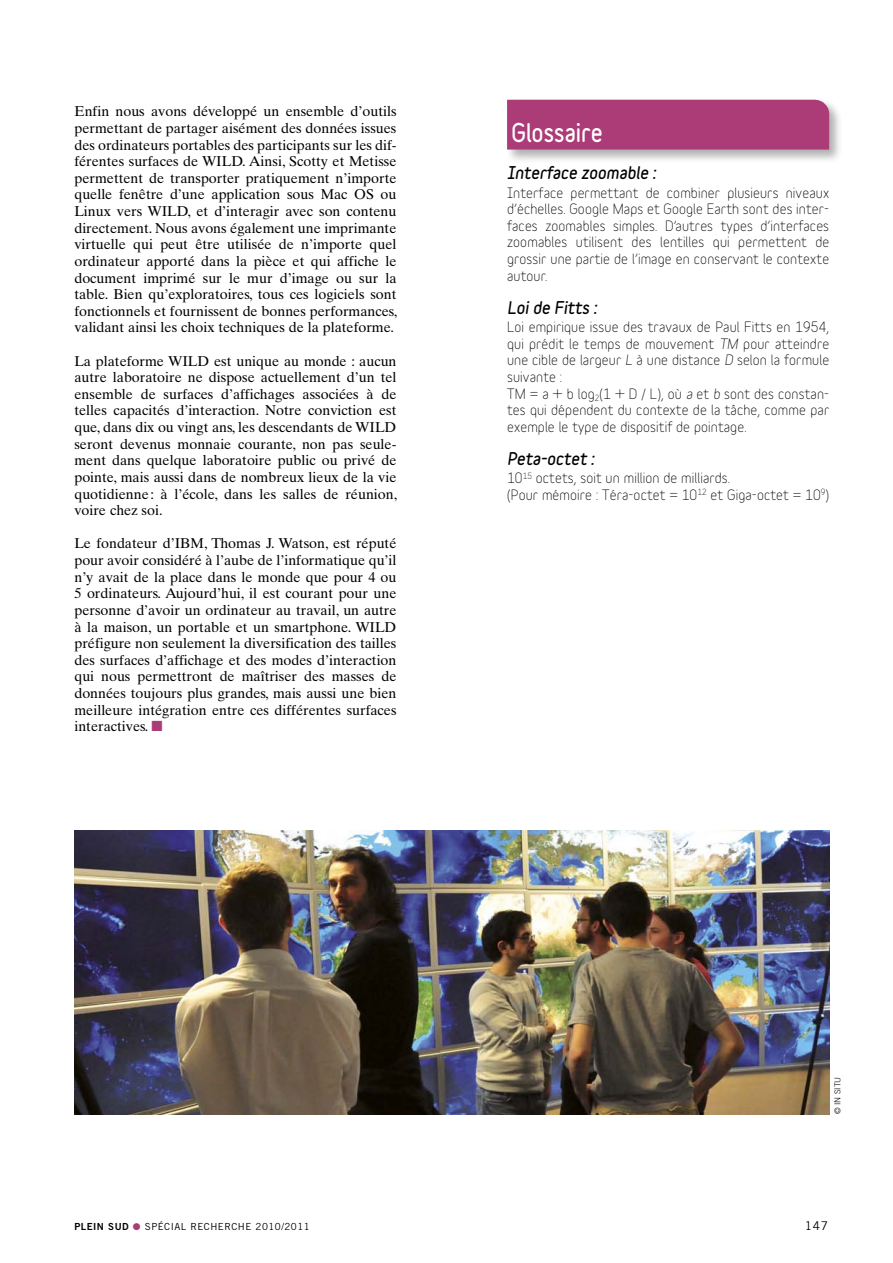
<style>
.page{position:relative;width:893px;height:1263px;background:#fff}
.page>*{position:absolute;margin:0;border:0;box-sizing:border-box;transform-origin:0 0}
.Normal_e{font:900 23.25px "Variable";color:#fff;scale:.95 1}
.titre_glossaire{font:italic 900 15.75px "Variable";color:#000}
._03_Txt_Courant{font:14.25px/16.6px "Times Ten";color:#000;text-align:justify}
.text_glossaire{font:13.8px/16.5px "Variable";letter-spacing:.01em;color:#000;text-align:justify}
.t1{font:12px "Trade Gothic";color:#000}
.t2{font:9.75px "Trade Gothic";letter-spacing:.05em;color:#000}
._08_CréditPhoto02{font:300 8.25px "Trade Gothic";color:#000}
.s1{color:#ab3c78}
.s2{font-style:italic}
.s3{font-family:"Trade Gothic Bold Two"}
</style>
<div class="page">
<div style="left:505px;top:97px;width:338px;height:67px;background:#000;opacity:.31"></div>
<div style="left:507px;top:100px;width:322px;height:50px;background:#ab3c78"></div>
<img style="left:74px;top:830px;width:755px;height:284px">
<p class="_03_Txt_Courant" style="left:74px;top:103px;width:324px">Enfin nous avons développé un ensemble d’outils permettant de partager aisément des données issues des ordinateurs portables des participants sur les dif&shy;férentes surfaces de WILD. Ainsi, Scotty et Metisse permettent de transporter pratiquement n’importe quelle fenêtre d’une application sous Mac OS ou Linux vers WILD, et d’interagir avec son contenu directement. Nous avons également une imprimante virtuelle qui peut être utilisée de n’importe quel ordinateur apporté dans la pièce et qui affiche le document imprimé sur le mur d’image ou sur la table. Bien qu’exploratoires, tous ces logiciels sont fonctionnels et fournissent de bonnes performances, validant ainsi les choix techniques de la plateforme.</p>
<p class="_03_Txt_Courant" style="left:74px;top:352px;width:324px">La plateforme WILD est unique au monde : aucun autre laboratoire ne dispose actuellement d’un tel ensemble de surfaces d’affichages associées à de telles capacités d’interaction. Notre conviction est que, dans dix ou vingt ans, les descendants de WILD seront devenus monnaie courante, non pas seule&shy;ment dans quelque laboratoire public ou privé de pointe, mais aussi dans de nombreux lieux de la vie quotidienne: à l’école, dans les salles de réunion, voire chez soi.</p>
<p class="_03_Txt_Courant" style="left:74px;top:535px;width:324px">Le fondateur d’IBM, Thomas J. Watson, est réputé pour avoir considéré à l’aube de l’informatique qu’il n’y avait de la place dans le monde que pour 4 ou 5 ordinateurs. Aujourd’hui, il est courant pour une personne d’avoir un ordinateur au travail, un autre à la maison, un portable et un smartphone. WILD préfigure non seulement la diversification des tailles des surfaces d’affichage et des modes d’interaction qui nous permettront de maîtriser des masses de données toujours plus grandes, mais aussi une bien meilleure intégration entre ces différentes surfaces interactives. <span class="s1">■</span></p>
<p class="Normal_e" style="left:511px;top:123px;width:98px">Glossaire</p>
<p class="titre_glossaire" style="left:507px;top:166px;width:150px">Interface zoomable :</p>
<p class="text_glossaire" style="left:507px;top:186px;width:324px">Interface permettant de combiner plusieurs niveaux d’échelles. Google Maps et Google Earth sont des inter&shy;faces zoomables simples. D’autres types d’interfaces zoomables utilisent des lentilles qui permettent de grossir une partie de l’image en conservant le contexte autour.</p>
<p class="titre_glossaire" style="left:507px;top:301px;width:91px">Loi de Fitts :</p>
<p class="text_glossaire" style="left:507px;top:320px;width:324px">Loi empirique issue des travaux de Paul Fitts en 1954, qui prédit le temps de mouvement <span class="s2">TM</span> pour atteindre une cible de largeur <span class="s2">L</span> à une distance <span class="s2">D</span> selon la formule suivante :</p>
<p class="text_glossaire" style="left:507px;top:387px;width:324px">TM = a + b log<sub>2</sub>(1 + D / L), où <span class="s2">a</span> et <span class="s2">b</span> sont des constan&shy;tes qui dépendent du contexte de la tâche, comme par exemple le type de dispositif de pointage.</p>
<p class="titre_glossaire" style="left:507px;top:452px;width:89px">Peta-octet :</p>
<p class="text_glossaire" style="left:507px;top:472px;width:225px">10<sup>15</sup> octets, soit un million de milliards.</p>
<p class="text_glossaire" style="left:507px;top:488px;width:324px">(Pour mémoire : Téra-octet = 10<sup>12</sup> et Giga-octet = 10<sup>9</sup>)</p>
<p class="_08_CréditPhoto02" style="left:833px;top:1114px;width:39px;rotate:-90deg">© IN SITU</p>
<p class="t2" style="left:74px;top:1221px;width:237px"><span class="s3">PLEIN SUD</span> <span class="s1">●</span> SPÉCIAL RECHERCHE 2010/2011</p>
<p class="t1" style="left:805px;top:1219px;width:25px">147</p>
</div>
